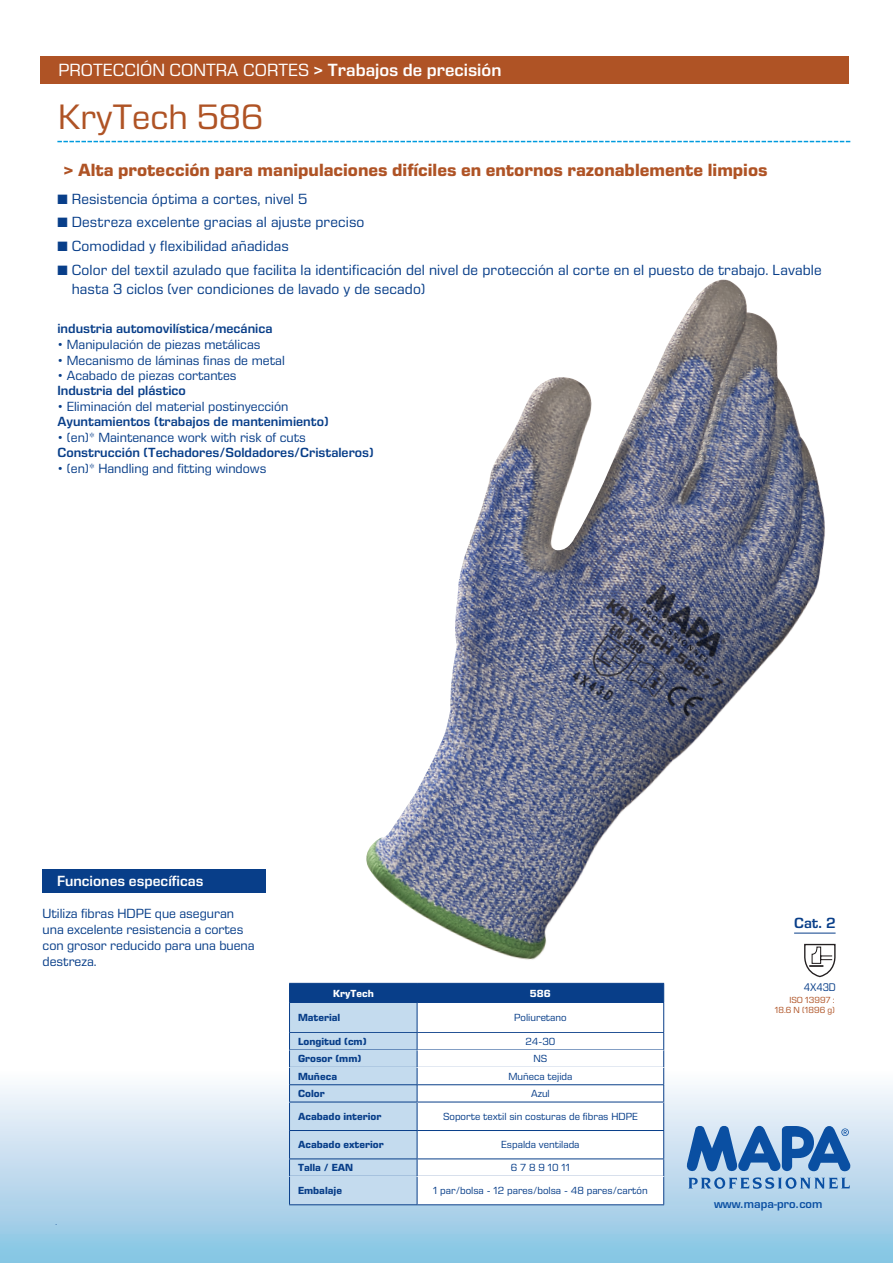
<style>
.page{position:relative;width:893px;height:1263px;background:#fff}
.page>*{position:absolute;margin:0;border:0;box-sizing:border-box;transform-origin:0 0}
.cut_protection{font:36px "Eurostile Next LT Pro";color:#af5325}
.cut_protection-2{font:700 18px "Eurostile Next LT Pro";color:#af5325}
.disposable{font:18px "Eurostile Next LT Pro";color:#fff}
.caractéristiques_puc{font:15px/19.5px "Eurostile Next LT Pro";letter-spacing:.005em;color:#083e89}
.specific_features_ti{font:600 15px "Eurostile Next LT Pro";color:#fff}
.categorie{font:600 15px "Eurostile Next LT Pro";color:#083e89}
.sect_txt{font:13.5px "Eurostile Next LT Pro";color:#083e89}
.sect_txt-2{font:600 13.5px "Eurostile Next LT Pro";color:#083e89}
.specific_features_te{font:13.5px/16.2px "Eurostile Next LT Pro";color:#083e89}
.performances{font:11.25px "Eurostile Next LT Pro";color:#083e89;scale:.9 1}
.t1{font:600 11.1px "Eurostile";color:#0a4fa2}
.tableau_roman{font:10.5px "Eurostile Next LT Pro";color:#083e89}
.tableau_gras{font:700 10.5px "Eurostile Next LT Pro";color:#083e89}
.tableau_gras-2{font:700 10.5px "Eurostile Next LT Pro";color:#fff}
.cut_protectionB{font:9px/10.5px "Eurostile Next LT Pro";color:#af5325;text-align:right}
.t2{font:condensed 7.5px "Helvetica Neue LT Std";color:#083e89;scale:.9 1}
.s1{font-weight:600}
</style>
<div class="page">
<div style="left:0;top:1071px;width:893px;height:192px;background:linear-gradient(to bottom,#fffafd,#88c2e2)"></div>
<svg style="left:687px;top:1126px;width:163px;height:63px;background:#6c98ca"></svg>
<img style="left:366px;top:280px;width:460px;height:680px">
<div style="left:40px;top:56px;width:808px;height:28px;background:#af5325"></div>
<div style="left:43px;top:870px;width:223px;height:23px;background:#083e89"></div>
<svg style="left:57px;top:141px;width:793px;height:1px"></svg>
<hr style="left:794px;top:933px;width:42px;height:1px;background:#083e89">
<svg style="left:804px;top:944px;width:32px;height:33px"></svg>
<hr style="left:289px;top:1204px;width:128px;height:1px;background:#083e89">
<hr style="left:417px;top:1204px;width:247px;height:1px;background:#083e89">
<svg style="left:289px;top:983px;width:375px;height:221px"></svg>
<hr style="left:417px;top:1084px;width:247px;height:1px;background:#083e89">
<p class="disposable" style="left:58px;top:60px;width:444px">PROTECCIÓN CONTRA CORTES <span class="s1">&gt; Trabajos de precisión</span></p>
<p class="cut_protection" style="left:58px;top:97px;width:207px">KryTech 586</p>
<p class="cut_protection-2" style="left:63px;top:159px;width:706px">&gt; Alta protección para manipulaciones difíciles en entornos razonablemente limpios</p>
<p class="caractéristiques_puc" style="left:57px;top:189px;width:251px">■ Resistencia óptima a cortes, nivel 5</p>
<p class="caractéristiques_puc" style="left:57px;top:213px;width:309px">■ Destreza excelente gracias al ajuste preciso</p>
<p class="caractéristiques_puc" style="left:57px;top:236px;width:233px">■ Comodidad y flexibilidad añadidas</p>
<p class="caractéristiques_puc" style="left:72px;top:260px;width:751px;text-indent:-14px">■ Color del textil azulado que facilita la identificación del nivel de protección al corte en el puesto de trabajo. Lavable hasta 3 ciclos (ver condiciones de lavado y de secado)</p>
<p class="sect_txt-2" style="left:57px;top:321px;width:217px">industria automovilística/mecánica</p>
<p class="sect_txt" style="left:57px;top:337px;width:205px">• Manipulación de piezas metálicas</p>
<p class="sect_txt" style="left:57px;top:353px;width:229px">• Mecanismo de láminas finas de metal</p>
<p class="sect_txt" style="left:57px;top:368px;width:181px">• Acabado de piezas cortantes</p>
<p class="sect_txt-2" style="left:57px;top:383px;width:130px">Industria del plástico</p>
<p class="sect_txt" style="left:57px;top:399px;width:233px">• Eliminación del material postinyección</p>
<p class="sect_txt-2" style="left:57px;top:414px;width:273px">Ayuntamientos (trabajos de mantenimiento)</p>
<p class="sect_txt" style="left:57px;top:430px;width:250px">• (en)* Maintenance work with risk of cuts</p>
<p class="sect_txt-2" style="left:57px;top:445px;width:318px">Construcción (Techadores/Soldadores/Cristaleros)</p>
<p class="sect_txt" style="left:57px;top:461px;width:211px">• (en)* Handling and fitting windows</p>
<p class="specific_features_ti" style="left:57px;top:873px;width:148px">Funciones específicas</p>
<p class="specific_features_te" style="left:43px;top:905px;width:214px">Utiliza fibras HDPE que aseguran una excelente resistencia a cortes con grosor reducido para una buena destreza.</p>
<p class="t2" style="left:56px;top:1218px;width:3px">.</p>
<p class="tableau_gras-2" style="left:333px;top:987px;width:42px">KryTech</p>
<p class="tableau_gras-2" style="left:530px;top:987px;width:22px">586</p>
<p class="tableau_gras" style="left:298px;top:1035px;width:70px">Longitud (cm)</p>
<p class="tableau_roman" style="left:525px;top:1036px;width:31px">24-30</p>
<p class="tableau_gras" style="left:298px;top:1053px;width:65px">Grosor (mm)</p>
<p class="tableau_roman" style="left:533px;top:1053px;width:15px">NS</p>
<p class="tableau_gras" style="left:298px;top:1070px;width:41px">Muñeca</p>
<p class="tableau_roman" style="left:508px;top:1070px;width:65px">Muñeca tejida</p>
<p class="tableau_gras" style="left:298px;top:1012px;width:44px">Material</p>
<p class="tableau_roman" style="left:514px;top:1012px;width:54px">Poliuretano</p>
<p class="tableau_gras" style="left:298px;top:1087px;width:28px">Color</p>
<p class="tableau_roman" style="left:531px;top:1088px;width:20px">Azul</p>
<p class="tableau_gras" style="left:298px;top:1110px;width:85px">Acabado interior</p>
<p class="tableau_roman" style="left:443px;top:1111px;width:196px">Soporte textil sin costuras de fibras HDPE</p>
<p class="tableau_gras" style="left:298px;top:1139px;width:87px">Acabado exterior</p>
<p class="tableau_roman" style="left:501px;top:1139px;width:80px">Espalda ventilada</p>
<p class="tableau_gras" style="left:298px;top:1162px;width:57px">Talla / EAN</p>
<p class="tableau_roman" style="left:511px;top:1162px;width:61px">6 7 8 9 10 11</p>
<p class="tableau_gras" style="left:298px;top:1185px;width:45px">Embalaje</p>
<p class="tableau_roman" style="left:433px;top:1185px;width:216px">1 par/bolsa - 12 pares/bolsa - 48 pares/cartón</p>
<p class="categorie" style="left:794px;top:915px;width:43px">Cat. 2</p>
<p class="performances" style="left:804px;top:981px;width:37px">4X43D</p>
<p class="cut_protectionB" style="left:775px;top:994px;width:62px">ISO 13997 :<br>18.6 N (1896 g)</p>
<p class="t1" style="left:714px;top:1197px;width:110px">www.mapa-pro.com</p>
</div>
